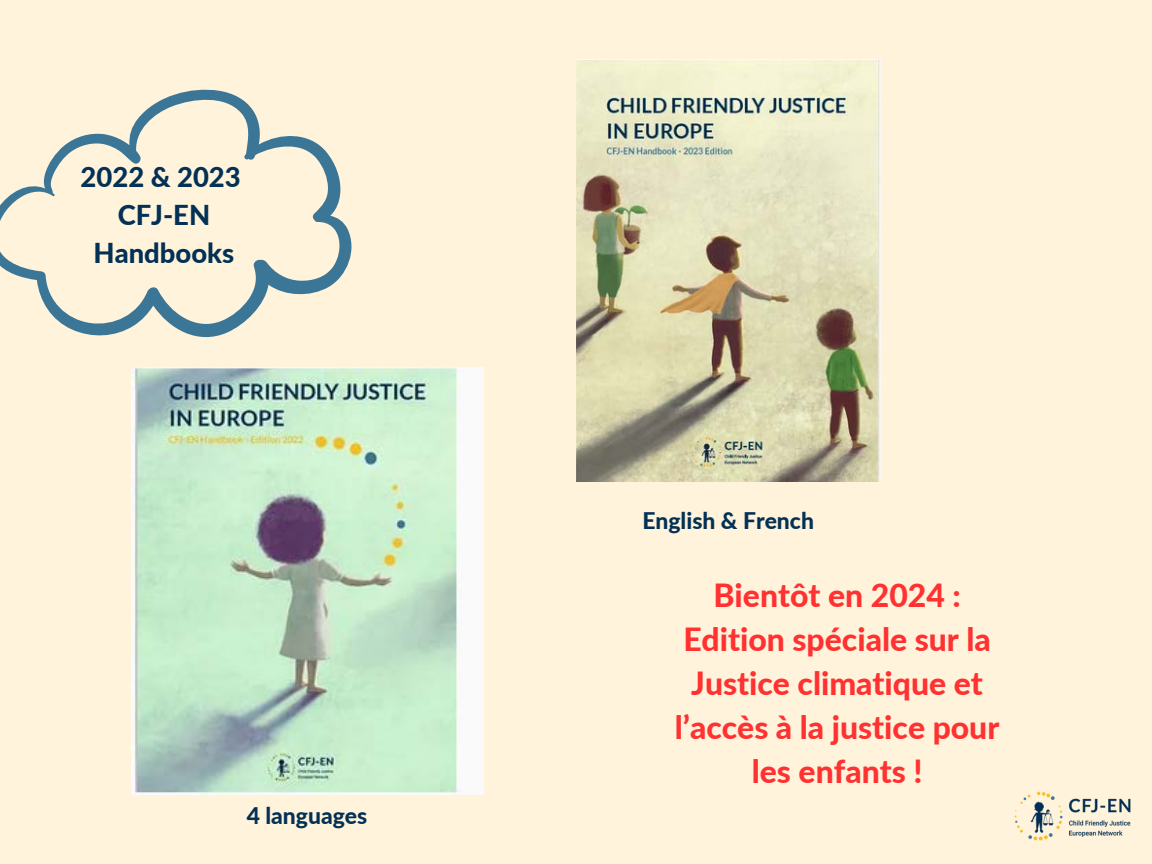
<style>
.page{position:relative;width:1152px;height:864px;background:#fff3db}
.page>*{position:absolute;margin:0;border:0;box-sizing:border-box;transform-origin:0 0}
.t1{font:800 31.95px/43.8px "Lato";color:#ff3131;text-align:center}
.t2{font:800 27.45px/38.2px "Lato";color:#023155;text-align:center}
.t3{font:800 22.95px "Lato";color:#023155}
</style>
<div class="page">
<svg style="left:0;top:89px;width:352px;height:248px"></svg>
<img style="left:576px;top:59px;width:305px;height:422px">
<img style="left:131px;top:368px;width:352px;height:426px">
<img style="left:1014px;top:791px;width:117px;height:50px">
<p class="t2" style="left:81px;top:157px;width:162px">2022 &amp; 2023<br>CFJ-EN<br>Handbooks</p>
<p class="t3" style="left:247px;top:801px;width:122px">4 languages</p>
<p class="t3" style="left:642px;top:506px;width:173px">English &amp; French</p>
<h1 class="t1" style="left:675px;top:573px;width:326px">Bientôt en 2024 :<br>Edition spéciale sur la<br>Justice climatique et l’accès à la justice pour les enfants !</h1>
</div>
